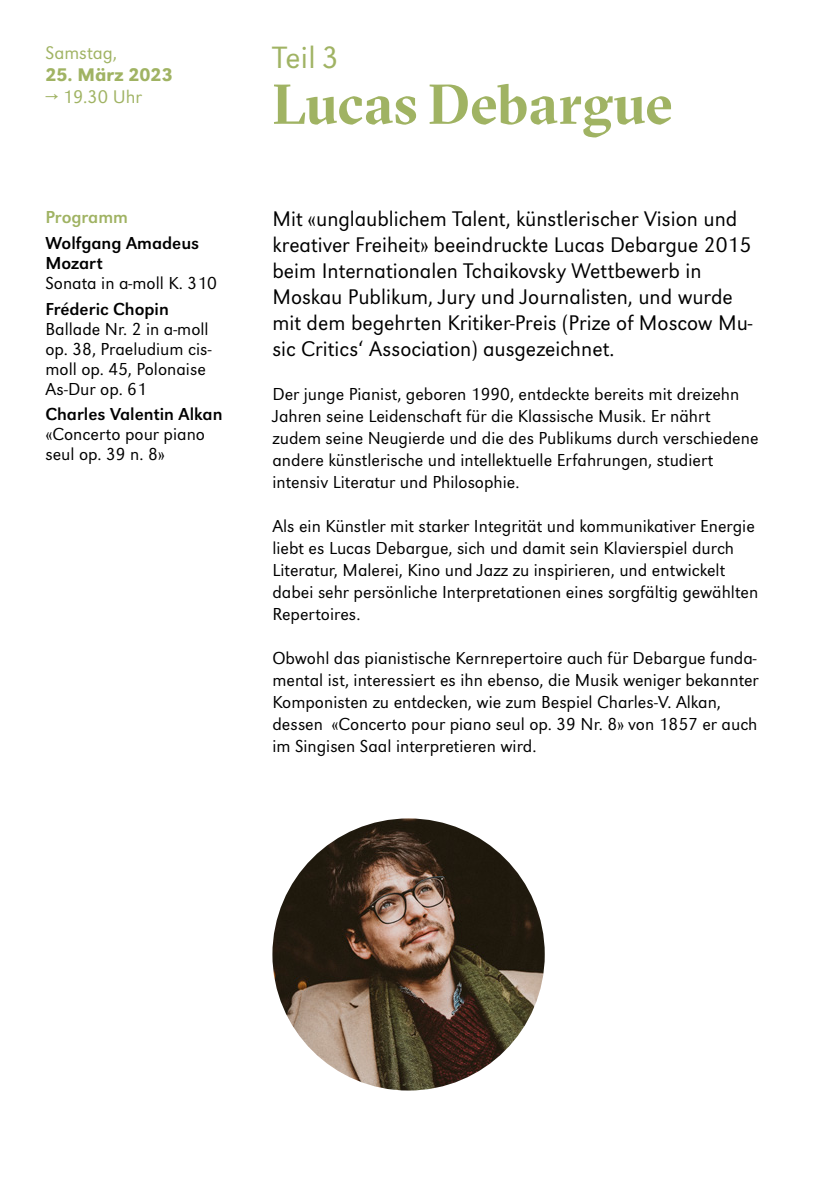
<style>
.page{position:relative;width:840px;height:1191px;background:#fff}
.page>*{position:absolute;margin:0;border:0;box-sizing:border-box;transform-origin:0 0}
.t1{font:700 56px "GT Sectra Fine";letter-spacing:.01em;color:#a0b363}
.t2{font:300 32px "URW Grotesk";color:#a0b363}
.t3{font:300 22px/26px "URW Grotesk";color:#000}
.t4{font:300 19px "URW Grotesk";color:#a0b363}
.t5{font:500 19px "URW Grotesk";color:#a0b363}
.t6{font:300 18px/22px "URW Grotesk";color:#000}
.t7{font:18px/20px "URW Grotesk";color:#000}
.t8{font:18px "URW Grotesk";color:#a0b363}
</style>
<div class="page">
<img style="left:272px;top:818px;width:272px;height:272px;border-radius:136px">
<p class="t4" style="left:45px;top:42px;width:73px">Samstag,</p>
<p class="t5" style="left:45px;top:63px;width:129px">25. März 2023</p>
<p class="t4" style="left:45px;top:86px;width:98px">→ 19.30 Uhr</p>
<p class="t8" style="left:45px;top:207px;width:84px">Programm</p>
<p class="t7" style="left:45px;top:233px;width:155px">Wolfgang Amadeus<br>Mozart</p>
<p class="t6" style="left:45px;top:272px;width:173px">Sonata in a-moll K. 310</p>
<p class="t7" style="left:45px;top:299px;width:125px">Fréderic Chopin</p>
<p class="t6" style="left:45px;top:319px;width:168px;line-height:20px">Ballade Nr. 2 in a-moll op. 38, Praeludium cis&shy;moll op. 45, Polonaise<br>As-Dur op. 61</p>
<p class="t7" style="left:45px;top:404px;width:179px">Charles Valentin Alkan</p>
<p class="t6" style="left:45px;top:424px;width:161px;line-height:20px">«Concerto pour piano seul op. 39 n. 8»</p>
<h2 class="t2" style="left:272px;top:39px;width:68px">Teil 3</h2>
<h1 class="t1" style="left:272px;top:71px;width:401px">Lucas Debargue</h1>
<p class="t3" style="left:272px;top:206px;width:481px">Mit «unglaublichem Talent, künstlerischer Vision und kreativer Freiheit» beeindruckte Lucas Debargue 2015 beim Internationalen Tchaikovsky Wettbewerb in Moskau Publikum, Jury und Journalisten, und wurde mit dem begehrten Kritiker-Preis (Prize of Moscow Mu&shy;sic Critics‘ Association) ausgezeichnet.</p>
<p class="t6" style="left:272px;top:383px;width:487px">Der junge Pianist, geboren 1990, entdeckte bereits mit dreizehn Jahren seine Leidenschaft für die Klassische Musik. Er nährt zudem seine Neugierde und die des Publikums durch verschiedene andere künstlerische und intellektuelle Erfahrungen, studiert intensiv Literatur und Philosophie.</p>
<p class="t6" style="left:272px;top:515px;width:487px">Als ein Künstler mit starker Integrität und kommunikativer Energie liebt es Lucas Debargue, sich und damit sein Klavierspiel durch Literatur, Malerei, Kino und Jazz zu inspirieren, und entwickelt dabei sehr persönliche Interpretationen eines sorgfältig gewählten Repertoires.</p>
<p class="t6" style="left:272px;top:647px;width:487px">Obwohl das pianistische Kernrepertoire auch für Debargue funda&shy;mental ist, interessiert es ihn ebenso, die Musik weniger bekannter Komponisten zu entdecken, wie zum Bespiel Charles-V. Alkan, dessen «Concerto pour piano seul op. 39 Nr. 8» von 1857 er auch im Singisen Saal interpretieren wird.</p>
</div>
